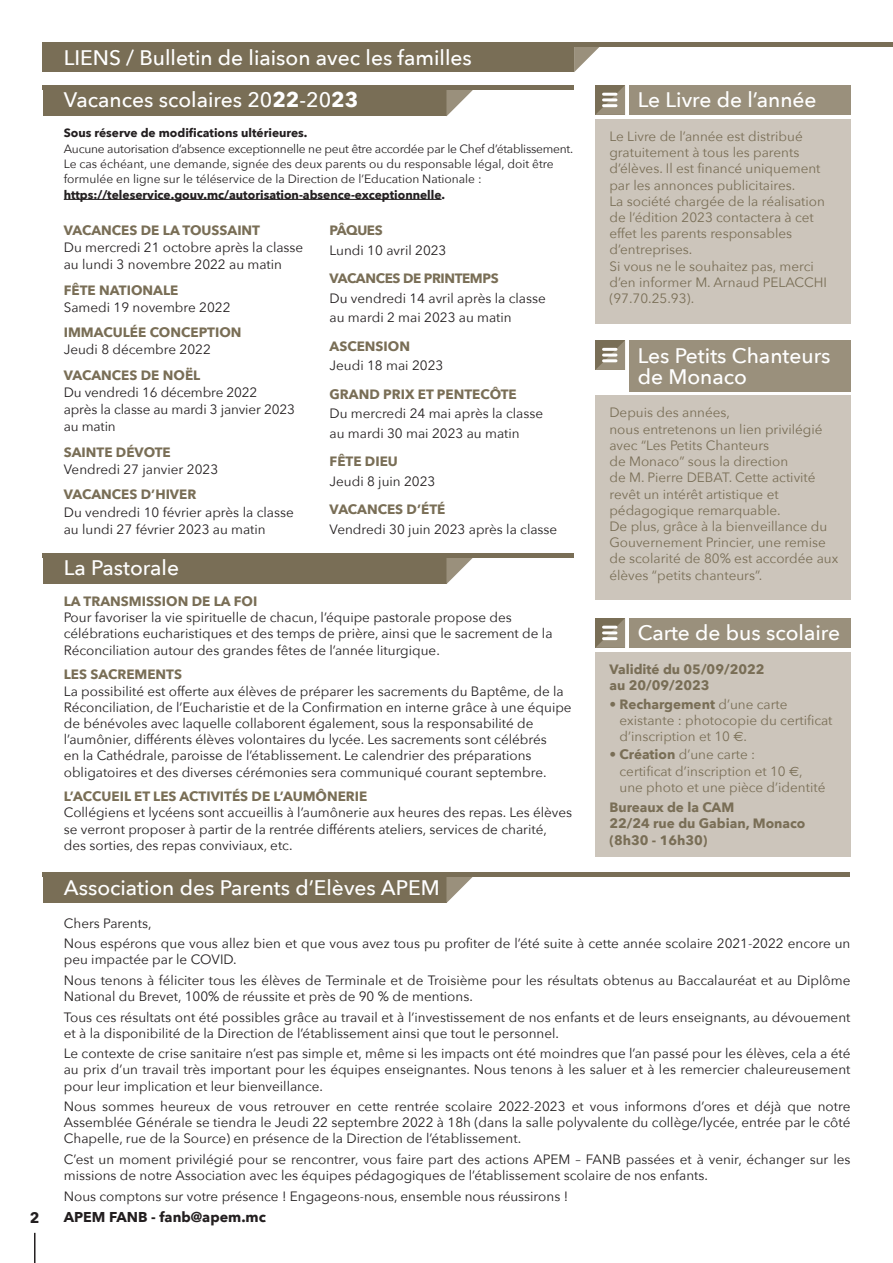
<style>
.page{position:relative;width:893px;height:1263px;background:#fff}
.page>*{position:absolute;margin:0;border:0;box-sizing:border-box;transform-origin:0 0}
.t1{font:500 21px/42.5px "Avenir Next";color:#fff}
.t2{font:700 15px "Avenir Next";color:#231f20}
.t3{font:700 14.25px "Avenir Next";color:#231f20}
.t4{font:13.5px/16.2px "Avenir Next";color:#231f20}
.t5{font:13.5px/16.2px "Avenir Next";color:#796e56}
.t6{font:700 13.5px/16.2px "Avenir Next";color:#796e56}
.t7{font:700 13.5px "Avenir Next";letter-spacing:-.03em;color:#796e56}
.t8{font:12px/15.3px "Avenir Next";color:#231f20}
.t9{font:700 12px "Avenir Next";color:#231f20}
.s1{font-weight:700}
.s2{font-family:"Euro Sans"}
</style>
<div class="page">
<hr style="left:64px;top:199px;width:378px;height:1px;background:#231f20">
<hr style="left:34px;top:1233px;width:2px;height:30px;background:#231f20">
<div style="left:43px;top:43px;width:531px;height:29px;background:#796e56"></div>
<svg style="left:574px;top:47px;width:25px;height:25px"></svg>
<hr style="left:43px;top:43px;width:850px;height:4px;background:#796e56">
<div style="left:43px;top:87px;width:403px;height:29px;background:#796e56"></div>
<svg style="left:446px;top:90px;width:27px;height:26px"></svg>
<div style="left:43px;top:85px;width:531px;height:5px;background:#796e56"></div>
<div style="left:43px;top:554px;width:403px;height:30px;background:#796e56"></div>
<svg style="left:446px;top:557px;width:30px;height:27px"></svg>
<hr style="left:43px;top:553px;width:531px;height:4px;background:#796e56">
<div style="left:43px;top:873px;width:403px;height:30px;background:#796e56"></div>
<svg style="left:446px;top:876px;width:30px;height:27px"></svg>
<hr style="left:43px;top:872px;width:807px;height:4px;background:#796e56">
<div style="left:595px;top:119px;width:255px;height:204px;background:#ccc5bb"></div>
<div style="left:629px;top:85px;width:221px;height:30px;background:#9a907c"></div>
<svg style="left:595px;top:85px;width:30px;height:30px"></svg>
<div style="left:595px;top:652px;width:255px;height:204px;background:#ccc5bb"></div>
<div style="left:629px;top:618px;width:221px;height:30px;background:#9a907c"></div>
<svg style="left:595px;top:618px;width:30px;height:30px"></svg>
<div style="left:595px;top:395px;width:255px;height:205px;background:#ccc5bb"></div>
<div style="left:629px;top:340px;width:221px;height:51px;background:#9a907c"></div>
<svg style="left:595px;top:340px;width:30px;height:30px"></svg>
<p class="t2" style="left:30px;top:1205px;width:11px">2</p>
<h1 class="t1" style="left:64px;top:36px;width:410px">LIENS / Bulletin de liaison avec les familles<br>Vacances scolaires 20<span class="s1">22</span>-20<span class="s1">23</span></h1>
<p class="t9" style="left:64px;top:123px;width:245px">Sous réserve de modifications ultérieures.</p>
<p class="t8" style="left:64px;top:140px;width:511px">Aucune autorisation d’absence exceptionnelle ne peut être accordée par le Chef d’établissement.<br>Le cas échéant, une demande, signée des deux parents ou du responsable légal, doit être formulée en ligne sur le téléservice de la Direction de l’Education Nationale :</p>
<p class="t9" style="left:64px;top:184px;width:383px">https://teleservice.gouv.mc/autorisation-absence-exceptionnelle.</p>
<p class="t6" style="left:64px;top:222px;width:198px">VACANCES DE LA TOUSSAINT</p>
<p class="t4" style="left:64px;top:238px;width:241px;line-height:17.1px">Du mercredi 21 octobre après la classe au lundi 3 novembre 2022 au matin</p>
<p class="t6" style="left:64px;top:282px;width:116px">FÊTE NATIONALE</p>
<p class="t4" style="left:64px;top:298px;width:168px">Samedi 19 novembre 2022</p>
<p class="t6" style="left:64px;top:324px;width:179px">IMMACULÉE CONCEPTION</p>
<p class="t4" style="left:64px;top:341px;width:149px">Jeudi 8 décembre 2022</p>
<p class="t6" style="left:64px;top:367px;width:138px">VACANCES DE NOËL</p>
<p class="t4" style="left:64px;top:383px;width:233px;line-height:17.1px">Du vendredi 16 décembre 2022<br>après la classe au mardi 3 janvier 2023 au matin</p>
<p class="t6" style="left:64px;top:444px;width:108px">SAINTE DÉVOTE</p>
<p class="t4" style="left:64px;top:460px;width:156px">Vendredi 27 janvier 2023</p>
<p class="t6" style="left:64px;top:486px;width:134px">VACANCES D’HIVER</p>
<p class="t4" style="left:64px;top:503px;width:231px;line-height:17.1px">Du vendredi 10 février après la classe au lundi 27 février 2023 au matin</p>
<p class="t6" style="left:330px;top:222px;width:55px">PÂQUES</p>
<p class="t4" style="left:330px;top:241px;width:118px">Lundi 10 avril 2023</p>
<p class="t7" style="left:330px;top:267px;width:171px">VACANCES DE PRINTEMPS</p>
<p class="t4" style="left:330px;top:288px;width:218px;line-height:19.6px">Du vendredi 14 avril après la classe au mardi 2 mai 2023 au matin</p>
<p class="t6" style="left:330px;top:338px;width:82px">ASCENSION</p>
<p class="t4" style="left:330px;top:357px;width:115px">Jeudi 18 mai 2023</p>
<p class="t6" style="left:330px;top:385px;width:189px">GRAND PRIX ET PENTECÔTE</p>
<p class="t4" style="left:330px;top:403px;width:215px;line-height:19.6px">Du mercredi 24 mai après la classe au mardi 30 mai 2023 au matin</p>
<p class="t6" style="left:330px;top:453px;width:70px">FÊTE DIEU</p>
<p class="t4" style="left:330px;top:472px;width:107px">Jeudi 8 juin 2023</p>
<p class="t6" style="left:330px;top:501px;width:117px">VACANCES D’ÉTÉ</p>
<p class="t4" style="left:330px;top:520px;width:229px">Vendredi 30 juin 2023 après la classe</p>
<h1 class="t1" style="left:64px;top:546px;width:117px">La Pastorale</h1>
<p class="t6" style="left:64px;top:593px;width:195px">LA TRANSMISSION DE LA FOI</p>
<p class="t4" style="left:64px;top:609px;width:490px">Pour favoriser la vie spirituelle de chacun, l’équipe pastorale propose des célébrations eucharistiques et des temps de prière, ainsi que le sacrement de la<br>Réconciliation autour des grandes fêtes de l’année liturgique.</p>
<p class="t6" style="left:64px;top:666px;width:120px">LES SACREMENTS</p>
<p class="t4" style="left:64px;top:682px;width:509px">La possibilité est offerte aux élèves de préparer les sacrements du Baptême, de la Réconciliation, de l’Eucharistie et de la Confirmation en interne grâce à une équipe de bénévoles avec laquelle collaborent également, sous la responsabilité de l’aumônier, différents élèves volontaires du lycée. Les sacrements sont célébrés<br>en la Cathédrale, paroisse de l’établissement. Le calendrier des préparations obligatoires et des diverses cérémonies sera communiqué courant septembre.</p>
<p class="t6" style="left:64px;top:788px;width:305px">L’ACCUEIL ET LES ACTIVITÉS DE L’AUMÔNERIE</p>
<p class="t4" style="left:64px;top:804px;width:510px">Collégiens et lycéens sont accueillis à l’aumônerie aux heures des repas. Les élèves se verront proposer à partir de la rentrée différents ateliers, services de charité, des sorties, des repas conviviaux, etc.</p>
<h1 class="t1" style="left:64px;top:865px;width:378px">Association des Parents d’Elèves APEM</h1>
<h1 class="t1" style="left:638px;top:78px;width:180px">Le Livre de l’année</h1>
<p class="t5" style="left:609px;top:128px;width:219px">Le Livre de l’année est distribué gratuitement à tous les parents d’élèves. Il est financé uniquement par les annonces publicitaires.<br>La société chargée de la réalisation de l’édition 2023 contactera à cet effet les parents responsables d’entreprises.<br>Si vous ne le souhaitez pas, merci d’en informer M. Arnaud PELACCHI (97.70.25.93).</p>
<h1 class="t1" style="left:638px;top:344px;width:194px;line-height:21px">Les Petits Chanteurs de Monaco</h1>
<p class="t5" style="left:609px;top:404px;width:230px">Depuis des années,<br>nous entretenons un lien privilégié avec “Les Petits Chanteurs<br>de Monaco” sous la direction<br>de M. Pierre DEBAT. Cette activité revêt un intérêt artistique et pédagogique remarquable.<br>De plus, grâce à la bienveillance du<br>Gouvernement Princier, une remise de scolarité de 80% est accordée aux élèves “petits chanteurs”.</p>
<h1 class="t1" style="left:638px;top:611px;width:204px">Carte de bus scolaire</h1>
<p class="t6" style="left:609px;top:661px;width:157px">Validité du 05/09/2022 au 20/09/2023</p>
<p class="t5" style="left:619px;top:695px;width:215px;text-indent:-10px">• <span class="s1">Rechargement</span> d’une carte existante : photocopie du certificat d’inscription et 10 <span class="s2">€</span>.</p>
<p class="t5" style="left:619px;top:746px;width:207px;text-indent:-10px">• <span class="s1">Création</span> d’une carte :<br>certificat d’inscription et 10 <span class="s2">€</span>, une photo et une pièce d’identité</p>
<p class="t6" style="left:609px;top:799px;width:198px">Bureaux de la CAM<br>22/24 rue du Gabian, Monaco (8h30 - 16h30)</p>
<p class="t4" style="left:64px;top:912px;width:788px;line-height:20.4px">Chers Parents,<br>Nous espérons que vous allez bien et que vous avez tous pu profiter de l’été suite à cette année scolaire 2021-2022 encore un</p>
<p class="t4" style="left:64px;top:949px;width:788px;line-height:20.4px">peu impactée par le COVID.<br>Nous tenons à féliciter tous les élèves de Terminale et de Troisième pour les résultats obtenus au Baccalauréat et au Diplôme</p>
<p class="t4" style="left:64px;top:986px;width:788px;line-height:20.4px">National du Brevet, 100% de réussite et près de 90 % de mentions.<br>Tous ces résultats ont été possibles grâce au travail et à l’investissement de nos enfants et de leurs enseignants, au dévouement</p>
<p class="t4" style="left:64px;top:1022px;width:788px;line-height:20.4px">et à la disponibilité de la Direction de l’établissement ainsi que tout le personnel.<br>Le contexte de crise sanitaire n’est pas simple et, même si les impacts ont été moindres que l’an passé pour les élèves, cela a été</p>
<p class="t4" style="left:64px;top:1061px;width:788px">au prix d’un travail très important pour les équipes enseignantes. Nous tenons à les saluer et à les remercier chaleureusement pour leur implication et leur bienveillance.</p>
<p class="t4" style="left:64px;top:1098px;width:788px;text-align:justify">Nous sommes heureux de vous retrouver en cette rentrée scolaire 2022-2023 et vous informons d’ores et déjà que notre Assemblée Générale se tiendra le Jeudi 22 septembre 2022 à 18h (dans la salle polyvalente du collège/lycée, entrée par le côté Chapelle, rue de la Source) en présence de la Direction de l’établissement.</p>
<p class="t4" style="left:64px;top:1150px;width:788px">C’est un moment privilégié pour se rencontrer, vous faire part des actions APEM – FANB passées et à venir, échanger sur les missions de notre Association avec les équipes pédagogiques de l’établissement scolaire de nos enfants.</p>
<p class="t4" style="left:64px;top:1187px;width:506px">Nous comptons sur votre présence ! Engageons-nous, ensemble nous réussirons !</p>
<p class="t3" style="left:64px;top:1204px;width:204px">APEM FANB - fanb@apem.mc</p>
</div>
